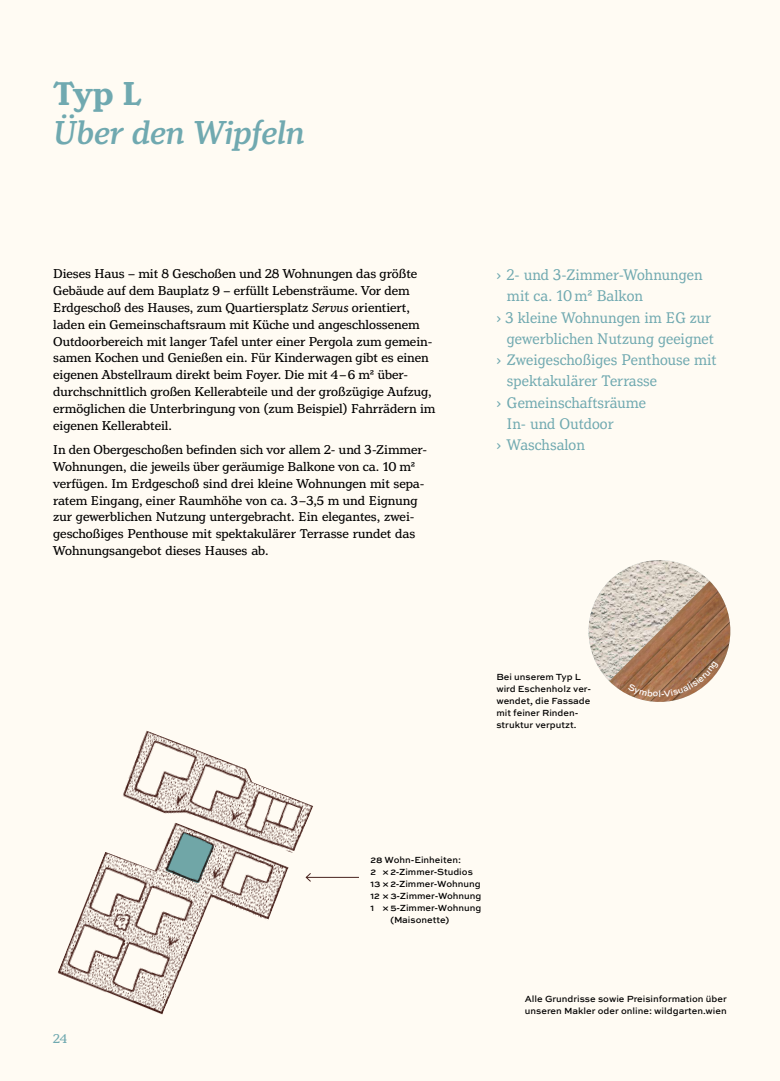
<style>
.page{position:relative;width:780px;height:1081px;background:#fffbf3}
.page>*{position:absolute;margin:0;border:0;box-sizing:border-box;transform-origin:0 0}
.t1{font:italic 500 35px "Henriette";color:#70a9b0}
.t2{font:700 35px "Henriette";color:#70a9b0}
.t3{font:16.25px "Henriette Condensed";letter-spacing:.005em;color:#70a9b0}
.t4{font:13.5px/16.9px "Henriette";color:#000}
.t5{font:13.5px "Henriette";color:#70a9b0}
.t6{font:500 9.38px/11.9px "Sweet Sans";color:#000}
.s1{font-style:italic}
</style>
<div class="page">
<img style="left:58px;top:730px;width:255px;height:285px">
<hr style="left:306px;top:877px;width:53px;height:1px;background:#47211c">
<svg style="left:305px;top:872px;width:6px;height:10px"></svg>
<svg style="left:165px;top:832px;width:49px;height:51px;background:#90a5a3"></svg>
<svg style="left:588px;top:560px;width:143px;height:142px"></svg>
<h1 class="t2" style="left:53px;top:73px;width:90px">Typ L</h1>
<h1 class="t1" style="left:53px;top:111px;width:253px">Über den Wipfeln</h1>
<p class="t4" style="left:53px;top:265px;width:384px">Dieses Haus – mit 8 Geschoßen und 28 Wohnungen das größte Gebäude auf dem Bauplatz 9 – erfüllt Lebensträume. Vor dem Erdgeschoß des Hauses, zum Quartiersplatz <span class="s1">Servus</span> orientiert, laden ein Gemeinschaftsraum mit Küche und angeschlossenem Outdoorbereich mit langer Tafel unter einer Pergola zum gemein&shy;samen Kochen und Genießen ein. Für Kinderwagen gibt es einen eigenen Abstellraum direkt beim Foyer. Die mit 4 – 6 m2 über&shy;durchschnittlich großen Kellerabteile und der großzügige Aufzug, ermöglichen die Unterbringung von (zum Beispiel) Fahrrädern im eigenen Kellerabteil.</p>
<p class="t4" style="left:53px;top:441px;width:375px">In den Obergeschoßen befinden sich vor allem 2- und 3-Zimmer-Wohnungen, die jeweils über geräumige Balkone von ca. 10 m2 verfügen. Im Erdgeschoß sind drei kleine Wohnungen mit sepa&shy;ratem Eingang, einer Raumhöhe von ca. 3–3,5 m und Eignung zur gewerblichen Nutzung untergebracht. Ein elegantes, zwei&shy;geschoßiges Penthouse mit spektakulärer Terrasse rundet das Wohnungsangebot dieses Hauses ab.</p>
<p class="t3" style="left:496px;top:265px;width:208px">› 2- und 3-Zimmer-Wohnungen</p>
<p class="t3" style="left:507px;top:287px;width:137px">mit ca. 10 m2 Balkon</p>
<p class="t3" style="left:496px;top:308px;width:216px">› 3 kleine Wohnungen im EG zur</p>
<p class="t3" style="left:507px;top:329px;width:208px">gewerblichen Nutzung geeignet</p>
<p class="t3" style="left:496px;top:350px;width:222px">› Zweigeschoßiges Penthouse mit</p>
<p class="t3" style="left:507px;top:372px;width:151px">spektakulärer Terrasse</p>
<p class="t3" style="left:496px;top:393px;width:151px">› Gemeinschaftsräume</p>
<p class="t3" style="left:507px;top:414px;width:108px">In- und Outdoor</p>
<p class="t3" style="left:496px;top:435px;width:90px">› Waschsalon</p>
<p class="t6" style="left:496px;top:671px;width:96px">Bei unserem Typ L wird Eschenholz ver&shy;wendet, die Fassade mit feiner Rinden&shy;struktur verputzt.</p>
<p class="t5" style="left:53px;top:1030px;width:16px">24</p>
<p class="t6" style="left:370px;top:854px;width:92px">28 Wohn-Einheiten:</p>
<p class="t6" style="left:370px;top:866px;width:104px">2 ×2-Zimmer-Studios</p>
<p class="t6" style="left:370px;top:878px;width:112px">13 ×2-Zimmer-Wohnung</p>
<p class="t6" style="left:370px;top:890px;width:112px">12 ×3-Zimmer-Wohnung</p>
<p class="t6" style="left:370px;top:902px;width:112px">1 ×5-Zimmer-Wohnung</p>
<p class="t6" style="left:390px;top:914px;width:60px">(Maisonette)</p>
<p class="t6" style="left:524px;top:993px;width:203px">Alle Grundrisse sowie Preisinformation über unseren Makler oder online: wildgarten.wien</p>
</div>
